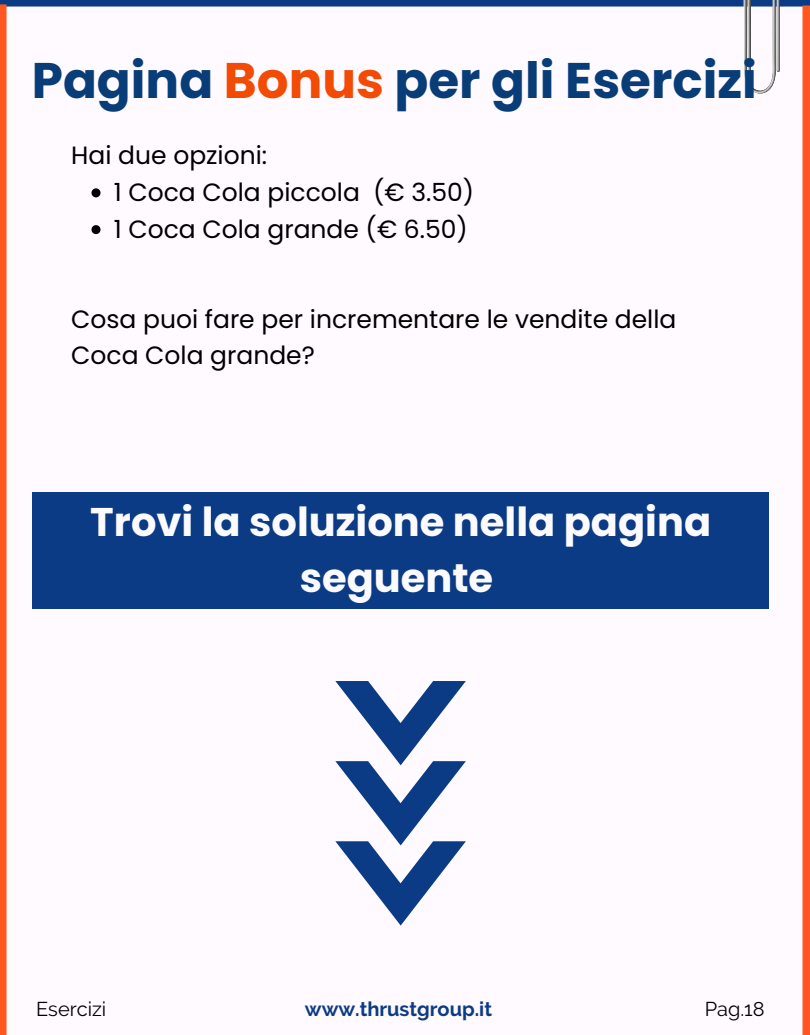
<style>
.page{position:relative;width:810px;height:1035px;background:#fffaff}
.page>*{position:absolute;margin:0;border:0;box-sizing:border-box;transform-origin:0 0}
.t1{font:700 50px "Poppins";color:#083d77}
.t2{font:700 40px/55.5px "Poppins";color:#fafaff;text-align:center}
.t3{font:25px/36.8px "Poppins";color:#000}
.t4{font:700 20px "Raleway";color:#0b3b84}
.t5{font:20px "Raleway";color:#000}
.s1{color:#f14b06}
</style>
<div class="page">
<div style="left:0;top:0;width:810px;height:7px;background:#0b3b84"></div>
<div style="left:0;top:4px;width:7px;height:1031px;background:#ff571f"></div>
<img style="left:741px;top:0;width:39px;height:94px">
<div style="left:802px;top:6px;width:8px;height:1029px;background:#ff571f"></div>
<div style="left:32px;top:492px;width:737px;height:117px;background:#0b3b84"></div>
<svg style="left:335px;top:681px;width:131px;height:245px"></svg>
<svg style="left:92px;top:188px;width:9px;height:9px"></svg>
<svg style="left:92px;top:225px;width:9px;height:9px"></svg>
<h1 class="t1" style="left:32px;top:45px;width:727px">Pagina <span class="s1">Bonus</span> per gli Esercizi</h1>
<p class="t3" style="left:71px;top:137px;width:197px">Hai due opzioni:</p>
<p class="t3" style="left:114px;top:174px;width:362px">1 Coca Cola piccola (€ 3.50)<br>1 Coca Cola grande (€ 6.50)</p>
<p class="t3" style="left:71px;top:300px;width:607px">Cosa puoi fare per incrementare le vendite della<br>Coca Cola grande?</p>
<h2 class="t2" style="left:90px;top:494px;width:622px">Trovi la soluzione nella pagina seguente</h2>
<p class="t5" style="left:36px;top:997px;width:72px">Esercizi</p>
<p class="t4" style="left:305px;top:997px;width:189px">www.thrustgroup.it</p>
<p class="t5" style="left:705px;top:997px;width:61px">Pag.18</p>
</div>
